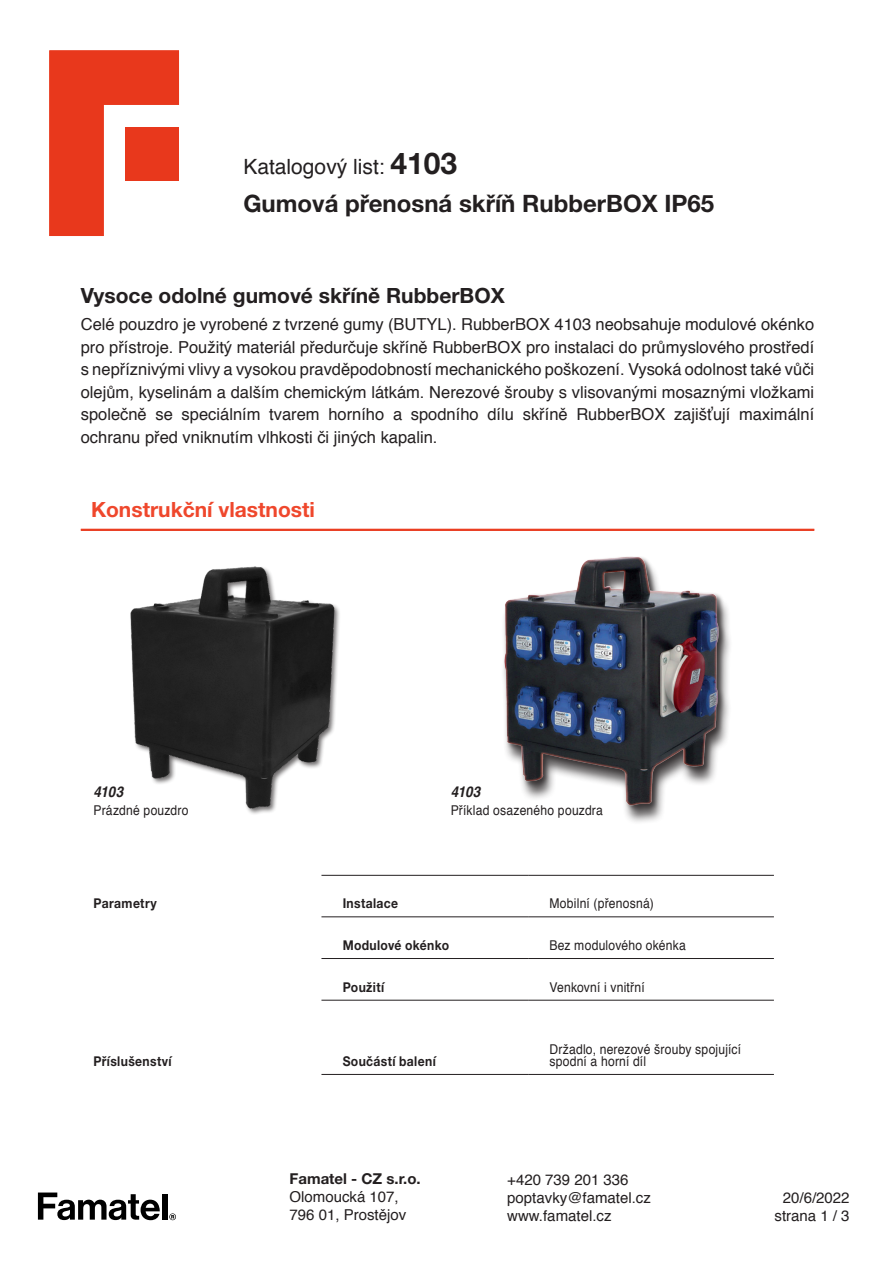
<style>
.page{position:relative;width:893px;height:1263px;background:#fff}
.page>*{position:absolute;margin:0;border:0;box-sizing:border-box;transform-origin:0 0}
.t1{font:700 24px "Helvetica Neue CE";color:#231f20}
.t2{font:700 21px "Helvetica Neue CE";color:#231f20}
.t3{font:700 21px "Helvetica Neue CE";color:#ef472c}
.t4{font:21px "Helvetica";color:#231f20}
.t5{font:16.5px/22.5px "Helvetica";color:#231f20;text-align:justify}
.t6{font:15px/18px "Helvetica";color:#231f20}
.t7{font:italic 700 15px "Helvetica";letter-spacing:-.02em;color:#231f20;scale:.9 1}
.t8{font:13.5px/12px "Helvetica";letter-spacing:.015em;color:#231f20;scale:.9 1}
.t9{font:700 13.5px "Helvetica Neue CE";letter-spacing:.03em;color:#231f20;scale:.9 1}
.s1{font-family:"Helvetica Neue CE";font-weight:700;font-size:30px}
.s2{font-family:"Helvetica Neue CE";font-weight:700}
</style>
<div class="page">
<div style="left:162px;top:1194px;width:5px;height:25px;background:#000"></div>
<svg style="left:38px;top:1192px;width:122px;height:28px"></svg>
<svg style="left:169px;top:1213px;width:7px;height:7px"></svg>
<hr style="left:321px;top:875px;width:207px;height:1px;background:#231f20">
<hr style="left:528px;top:875px;width:246px;height:1px;background:#231f20">
<hr style="left:321px;top:916px;width:207px;height:1px;background:#231f20">
<hr style="left:528px;top:916px;width:246px;height:1px;background:#231f20">
<hr style="left:321px;top:958px;width:207px;height:1px;background:#231f20">
<hr style="left:528px;top:958px;width:246px;height:1px;background:#231f20">
<hr style="left:321px;top:1000px;width:207px;height:1px;background:#231f20">
<hr style="left:321px;top:1074px;width:207px;height:1px;background:#231f20">
<hr style="left:528px;top:1000px;width:246px;height:1px;background:#231f20">
<hr style="left:528px;top:1074px;width:246px;height:1px;background:#231f20">
<svg style="left:49px;top:50px;width:130px;height:186px"></svg>
<div style="left:126px;top:127px;width:53px;height:53px;background:#e8381c"></div>
<hr style="left:81px;top:529px;width:733px;height:2px;background:#e8381c">
<img style="left:130px;top:566px;width:210px;height:248px">
<img style="left:503px;top:556px;width:227px;height:266px">
<p class="t4" style="left:243px;top:150px;width:215px">Katalogový list: <span class="s1">4103</span></p>
<p class="t1" style="left:243px;top:188px;width:472px">Gumová přenosná skříň RubberBOX IP65</p>
<p class="t2" style="left:81px;top:283px;width:425px">Vysoce odolné gumové skříně RubberBOX</p>
<p class="t5" style="left:81px;top:314px;width:735px">Celé pouzdro je vyrobené z tvrzené gumy (BUTYL). RubberBOX 4103 neobsahuje modulové okénko pro přístroje. Použitý materiál předurčuje skříně RubberBOX pro instalaci do průmyslového prostředí s nepříznivými vlivy a vysokou pravděpodobností mechanického poškození. Vysoká odolnost také vůči olejům, kyselinám a dalším chemickým látkám. Nerezové šrouby s vlisovanými mosaznými vložkami společně se speciálním tvarem horního a spodního dílu skříně RubberBOX zajišťují maximální ochranu před vniknutím vlhkosti či jiných kapalin.</p>
<p class="t3" style="left:91px;top:497px;width:225px">Konstrukční vlastnosti</p>
<p class="t7" style="left:94px;top:779px;width:35px">4103</p>
<p class="t8" style="left:94px;top:804px;width:107px">Prázdné pouzdro</p>
<p class="t7" style="left:451px;top:779px;width:35px">4103</p>
<p class="t8" style="left:451px;top:804px;width:171px">Příklad osazeného pouzdra</p>
<p class="t9" style="left:94px;top:895px;width:72px">Parametry</p>
<p class="t9" style="left:343px;top:895px;width:63px">Instalace</p>
<p class="t8" style="left:549px;top:898px;width:118px">Mobilní (přenosná)</p>
<p class="t9" style="left:343px;top:937px;width:120px">Modulové okénko</p>
<p class="t8" style="left:549px;top:940px;width:153px">Bez modulového okénka</p>
<p class="t9" style="left:343px;top:978px;width:48px">Použití</p>
<p class="t8" style="left:549px;top:981px;width:107px">Venkovní i vnitřní</p>
<p class="t9" style="left:94px;top:1053px;width:88px">Příslušenství</p>
<p class="t9" style="left:343px;top:1053px;width:105px">Součástí balení</p>
<p class="t8" style="left:549px;top:1043px;width:215px">Držadlo, nerezové šrouby spojující spodní a horní díl</p>
<p class="t6" style="left:290px;top:1170px;width:133px"><span class="s2">Famatel - CZ s.r.o.<br></span>Olomoucká 107,<br>796 01, Prostějov</p>
<p class="t6" style="left:507px;top:1171px;width:145px">+420 739 201 336 poptavky@famatel.cz</p>
<p class="t6" style="left:507px;top:1207px;width:106px">www.famatel.cz</p>
<p class="t6" style="left:774px;top:1189px;width:77px;text-align:center">20/6/2022 strana 1 / 3</p>
</div>
